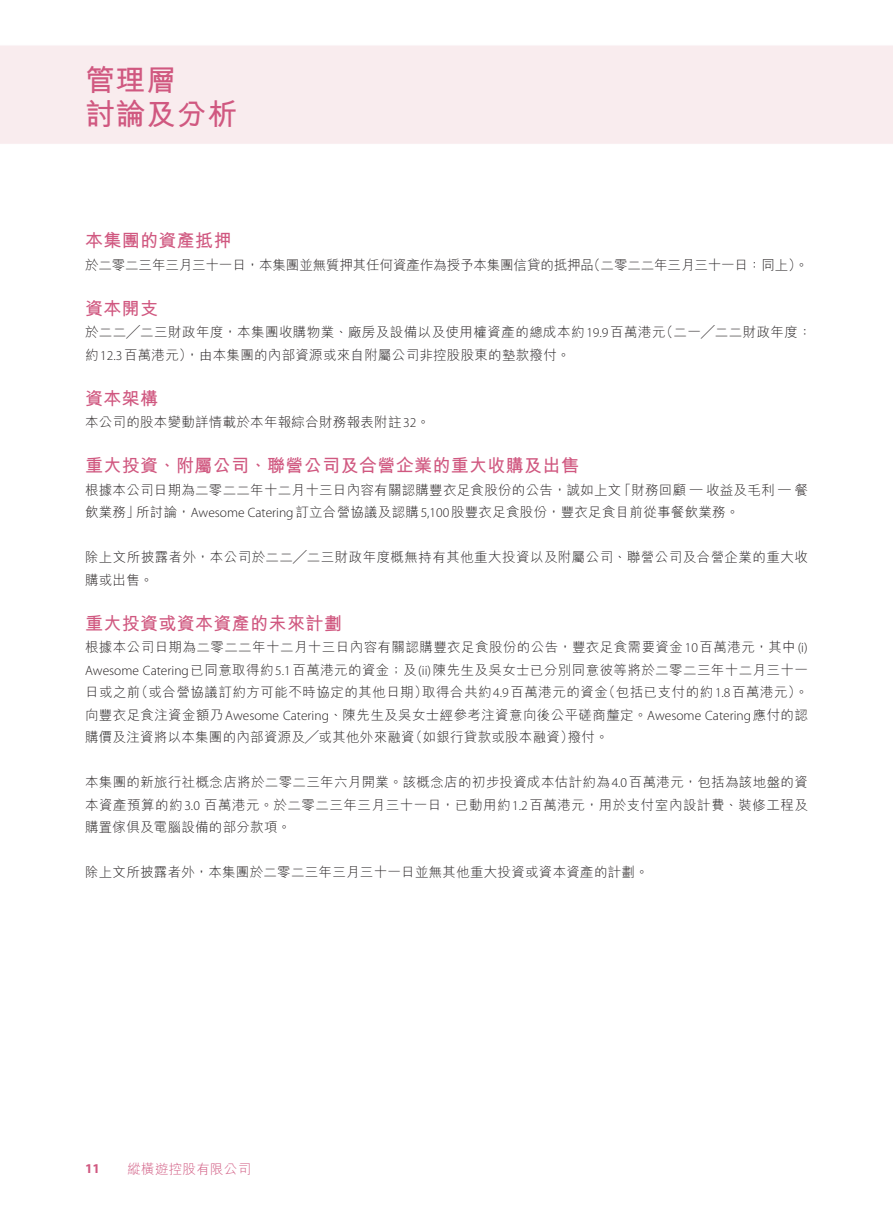
<style>
.page{position:relative;width:893px;height:1212px;background:#fff}
.page>*{position:absolute;margin:0;border:0;box-sizing:border-box;transform-origin:0 0}
.t1{font:700 30px/34.5px "M Hei HK";letter-spacing:.02em;color:#d05880}
._01_H1{font:700 18px "M Hei HK";letter-spacing:.02em;color:#d05880}
._00_txt{font:300 13.5px/22.5px "M Hei HK";letter-spacing:.03em;color:#231f20}
._00_txt-2{font:300 13.5px "M Hei HK";letter-spacing:-.01em;color:#231f20}
.t2{font:300 13.5px "M Hei HK";letter-spacing:.02em;color:#d05880}
.t3{font:700 13.5px "Myriad Pro";color:#d05880}
._00_txt-3{font:300 13.5px "Myriad Pro";color:#231f20}
.s1{font-family:"Myriad Pro"}
</style>
<div class="page">
<h1 class="t1" style="left:85px;top:60px;width:154px">管理層<br>討論及分析</h1>
<p class="_01_H1" style="left:85px;top:227px;width:148px">本集團的資產抵押</p>
<p class="_00_txt-2" style="left:85px;top:258px;width:511px">於二零二三年三月三十一日，本集團並無質押其任何資產作為授予本集團信貸的抵押品</p>
<p class="_01_H1" style="left:85px;top:295px;width:75px">資本開支</p>
<p class="_00_txt-2" style="left:587px;top:258px;width:223px">（二零二二年三月三十一日：同上。(</p>
<p class="_00_txt" style="left:85px;top:321px;width:582px">於二二╱二三財政年度，本集團收購物業、廠房及設備以及使用權資產的總成本約<span class="s1">19.9</span>百萬港元約<span class="s1">12.3</span>百萬港元，）由本集團的內部資源或來自附屬公司非控股股東的墊款撥付。</p>
<p class="_01_H1" style="left:85px;top:385px;width:75px">資本架構</p>
<p class="_00_txt" style="left:85px;top:411px;width:346px">本公司的股本變動詳情載於本年報綜合財務報表附註<span class="s1">32</span>。</p>
<p class="_01_H1" style="left:85px;top:452px;width:495px">重大投資、附屬公司、聯營公司及合營企業的重大收購及出售</p>
<p class="_00_txt" style="left:660px;top:321px;width:153px">（二一╱二二財政年度：</p>
<p class="_00_txt" style="left:136px;top:478px;width:604px;text-indent:-51px">根據本公司日期為二零二二年十二月十三日內容有關認購豐衣足食股份的公告，誠如上文<br>所討論，<span class="s1">Awesome Catering</span>訂立合營協議及認購<span class="s1">5,100</span>股豐衣足食股份，豐衣足食目前從事餐飲業務。</p>
<p class="_00_txt" style="left:706px;top:478px;width:70px">收益及毛利</p>
<p class="_00_txt" style="left:794px;top:478px;width:15px">餐</p>
<p class="_00_txt" style="left:618px;top:478px;width:70px">「財務回顧</p>
<p class="_00_txt-3" style="left:689px;top:480px;width:15px">—</p>
<p class="_00_txt-3" style="left:778px;top:480px;width:15px">—</p>
<p class="_00_txt" style="left:85px;top:501px;width:56px">飲業務」</p>
<p class="_00_txt" style="left:85px;top:546px;width:724px">除上文所披露者外，本公司於二二╱二三財政年度概無持有其他重大投資以及附屬公司、聯營公司及合營企業的重大收購或出售。</p>
<p class="_01_H1" style="left:85px;top:610px;width:258px">重大投資或資本資產的未來計劃</p>
<p class="_00_txt" style="left:85px;top:636px;width:725px;text-align:right">根據本公司日期為二零二二年十二月十三日內容有關認購豐衣足食股份的公告，豐衣足食需要資金<span class="s1">10</span>百萬港元，其中 <span class="s1">(i(<br>Awesome Catering</span>已同意取得約<span class="s1">5.1</span>百萬港元的資金；及 <span class="s1">)i i(</span> 陳先生及吳女士已分別同意彼等將於二零二三年十二月三十一（包括已支付的約<span class="s1">1.8</span>百萬港元。(</p>
<p class="_00_txt" style="left:135px;top:681px;width:294px">（或合營協議訂約方可能不時協定的其他日期）</p>
<p class="_00_txt" style="left:422px;top:681px;width:187px">取得合共約<span class="s1">4.9</span>百萬港元的資金</p>
<p class="_00_txt" style="left:85px;top:681px;width:57px">日或之前</p>
<p class="_00_txt" style="left:85px;top:703px;width:724px">向豐衣足食注資金額乃<span class="s1">Awesome Catering</span>、陳先生及吳女士經參考注資意向後公平磋商釐定。<span class="s1">Awesome Catering</span>應付的認</p>
<p class="_00_txt" style="left:568px;top:726px;width:42px">撥付。</p>
<p class="_00_txt" style="left:85px;top:726px;width:331px">購價及注資將以本集團的內部資源及╱或其他外來融資</p>
<p class="_00_txt" style="left:85px;top:771px;width:724px;text-align:justify">本集團的新旅行社概念店將於二零二三年六月開業。該概念店的初步投資成本估計約為<span class="s1">4.0</span>百萬港元，包括為該地盤的資本資產預算的約<span class="s1">3.0</span> 百萬港元。於二零二三年三月三十一日，已動用約<span class="s1">1.2</span>百萬港元，用於支付室內設計費、裝修工程及購置傢俱及電腦設備的部分款項。</p>
<p class="_00_txt" style="left:85px;top:861px;width:565px">除上文所披露者外，本集團於二零二三年三月三十一日並無其他重大投資或資本資產的計劃。</p>
<p class="_00_txt" style="left:409px;top:726px;width:166px">（如銀行貸款或股本融資）</p>
<p class="t3" style="left:85px;top:1159px;width:16px">11</p>
<p class="t2" style="left:128px;top:1162px;width:125px">縱橫遊控股有限公司</p>
</div>
